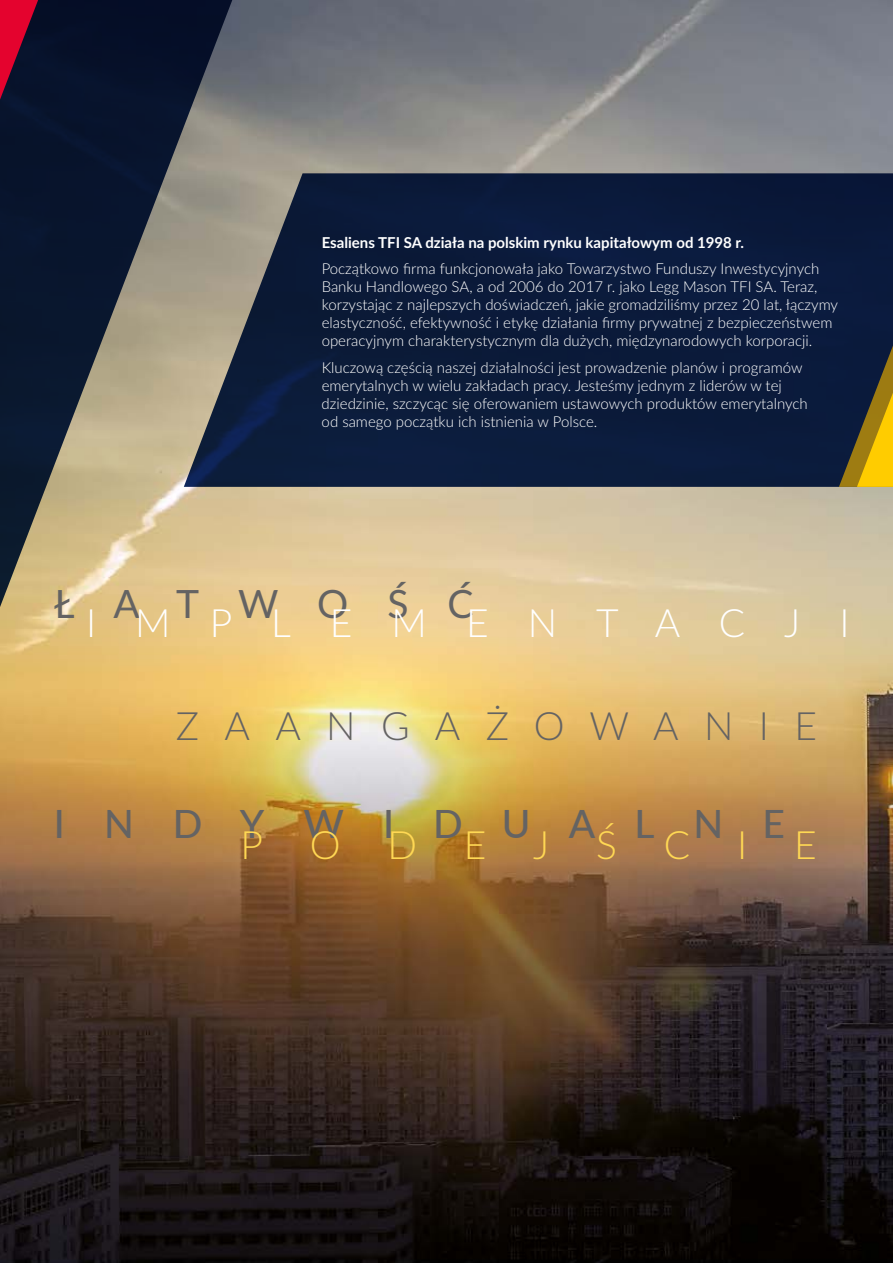
<style>
.page{position:relative;width:893px;height:1263px;background:#fff}
.page>*{position:absolute;margin:0;border:0;box-sizing:border-box;transform-origin:0 0}
.t1{font:300 39px "Lato";letter-spacing:1em;color:#fff}
.t2{font:300 39px "Lato";letter-spacing:.65em;color:#646363}
.t3{font:500 39px "Lato";letter-spacing:1em;color:#646363}
.t4{font:300 39px "Lato";letter-spacing:1.2em;color:#ffd854}
.t5{font:39px "Lato";letter-spacing:1em;color:#646363}
.t6{font:300 15px/18px "Lato";color:#fff}
.t7{font:700 15px "Lato";color:#fff}
</style>
<div class="page">
<img style="left:0;top:0;width:893px;height:1263px">
<div style="left:240px;top:173px;width:653px;height:314px;background:#0b1b3b"></div>
<svg style="left:0;top:0;width:240px;height:663px;background:#6d695f"></svg>
<svg style="left:0;top:0;width:38px;height:100px;background:#750a2c"></svg>
<svg style="left:839px;top:346px;width:54px;height:141px;background:#695d22"></svg>
<p class="t7" style="left:322px;top:233px;width:424px">Esaliens TFI SA działa na polskim rynku kapitałowym od 1998 r.</p>
<p class="t6" style="left:322px;top:260px;width:518px">Początkowo firma funkcjonowała jako Towarzystwo Funduszy Inwestycyjnych Banku Handlowego SA, a od 2006 do 2017 r. jako Legg Mason TFI SA. Teraz, korzystając z najlepszych doświadczeń, jakie gromadziliśmy przez 20 lat, łączymy elastyczność, efektywność i etykę działania firmy prywatnej z bezpieczeństwem operacyjnym charakterystycznym dla dużych, międzynarodowych korporacji.</p>
<p class="t6" style="left:322px;top:358px;width:488px">Kluczową częścią naszej działalności jest prowadzenie planów i programów emerytalnych w wielu zakładach pracy. Jesteśmy jednym z liderów w tej dziedzinie, szczycąc się oferowaniem ustawowych produktów emerytalnych od samego początku ich istnienia w Polsce.</p>
<h1 class="t5" style="left:54px;top:580px;width:421px">ŁATWOŚĆ</h1>
<h1 class="t1" style="left:86px;top:598px;width:765px">IMPLEMENTACJI</h1>
<h1 class="t2" style="left:176px;top:702px;width:643px">ZAANGAŻOWANIE</h1>
<h1 class="t3" style="left:54px;top:799px;width:732px">INDYWIDUALNE</h1>
<h1 class="t4" style="left:240px;top:821px;width:578px">PODEJŚCIE</h1>
</div>
